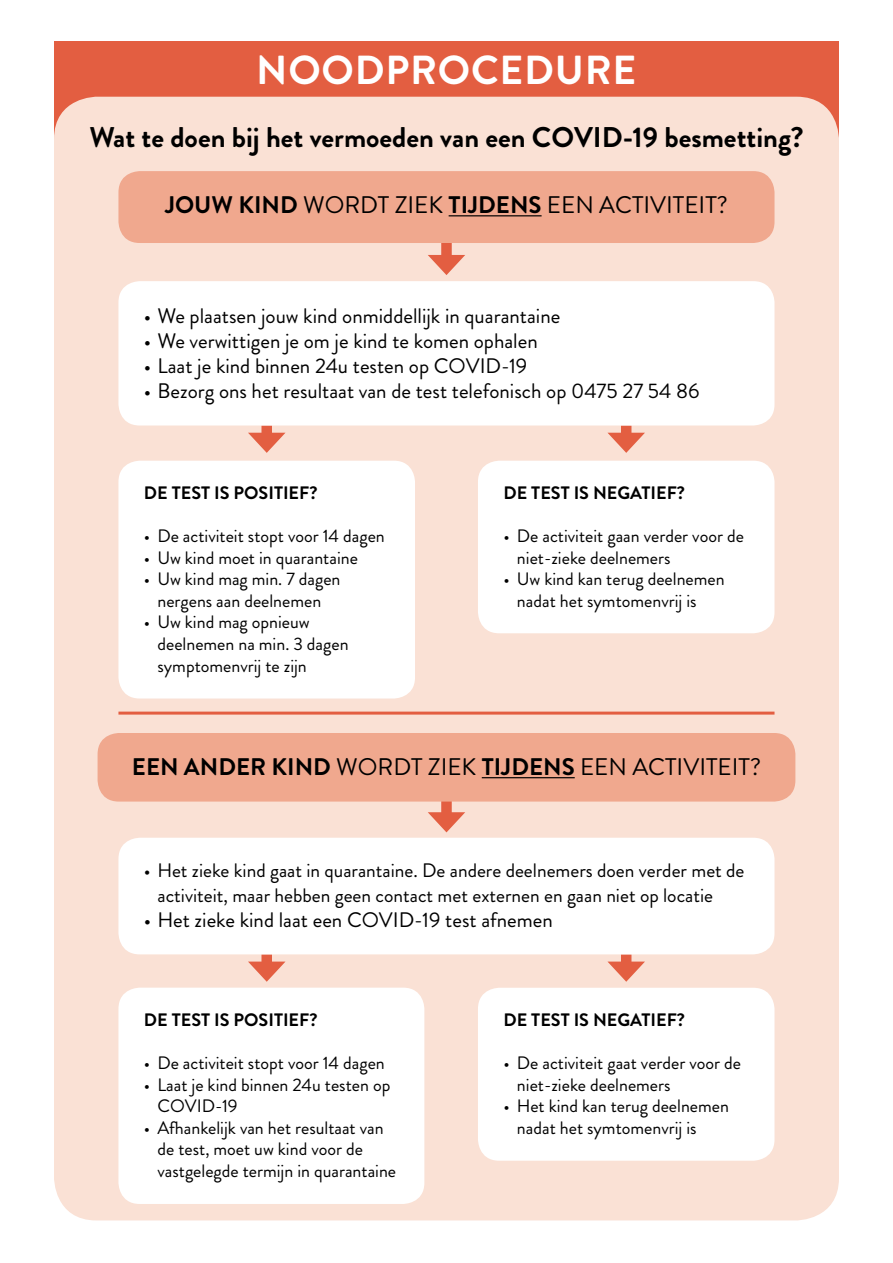
<style>
.page{position:relative;width:893px;height:1263px;background:#fff}
.page>*{position:absolute;margin:0;border:0;box-sizing:border-box;transform-origin:0 0}
.t1{font:700 40.5px "Brandon Grotesque";letter-spacing:.02em;color:#fff}
.t2{font:700 28.5px "Brandon Grotesque";color:#000}
.t3{font:24px "Brandon Grotesque";color:#000}
.t4{font:700 24px "Brandon Grotesque";color:#000}
.t5{font:21px "Brandon Grotesque";color:#000}
.t6{font:19.5px/25.2px "Brandon Grotesque";color:#000}
.t7{font:18px/21.6px "Brandon Grotesque";color:#000}
.t8{font:700 18px "Brandon Grotesque";color:#000}
.s1{font-weight:700}
</style>
<div class="page">
<div style="left:54px;top:41px;width:785px;height:111px;background:#e35e41"></div>
<div style="left:54px;top:97px;width:785px;height:1123px;background:#fae1d5;border-radius:43px"></div>
<div style="left:441px;top:237px;width:11px;height:26px;background:#e35e41"></div>
<svg style="left:428px;top:255px;width:37px;height:20px"></svg>
<div style="left:261px;top:425px;width:11px;height:16px;background:#e35e41"></div>
<svg style="left:248px;top:433px;width:37px;height:20px"></svg>
<div style="left:621px;top:425px;width:10px;height:16px;background:#e35e41"></div>
<svg style="left:608px;top:433px;width:37px;height:20px"></svg>
<div style="left:261px;top:954px;width:11px;height:15px;background:#e35e41"></div>
<svg style="left:248px;top:961px;width:37px;height:21px"></svg>
<div style="left:621px;top:954px;width:10px;height:15px;background:#e35e41"></div>
<svg style="left:607px;top:961px;width:38px;height:21px"></svg>
<div style="left:441px;top:794px;width:11px;height:26px;background:#e35e41"></div>
<svg style="left:428px;top:812px;width:37px;height:20px"></svg>
<div style="left:118px;top:171px;width:656px;height:72px;background:#f0a88e;border-radius:21px"></div>
<hr style="left:449px;top:215px;width:93px;height:1px;background:#000">
<div style="left:98px;top:733px;width:697px;height:68px;background:#f0a88e;border-radius:21px"></div>
<hr style="left:482px;top:777px;width:93px;height:1px;background:#000">
<div style="left:118px;top:281px;width:656px;height:144px;background:#fff;border-radius:21px"></div>
<div style="left:118px;top:838px;width:656px;height:116px;background:#fff;border-radius:21px"></div>
<div style="left:118px;top:461px;width:297px;height:237px;background:#fff;border-radius:21px"></div>
<div style="left:118px;top:988px;width:306px;height:216px;background:#fff;border-radius:21px"></div>
<div style="left:478px;top:461px;width:296px;height:172px;background:#fff;border-radius:21px"></div>
<div style="left:478px;top:988px;width:296px;height:173px;background:#fff;border-radius:21px"></div>
<hr style="left:118px;top:712px;width:656px;height:3px;background:#e35e41">
<h1 class="t1" style="left:256px;top:42px;width:381px">Noodprocedure</h1>
<h2 class="t2" style="left:89px;top:117px;width:716px">Wat te doen bij het vermoeden van een COVID-19 besmetting?</h2>
<h3 class="t3" style="left:165px;top:189px;width:564px"><span class="s1">JOUW KIND</span> WORDT ZIEK <span class="s1">TIJDENS</span> EEN ACTIVITEIT?</h3>
<p class="t5" style="left:144px;top:301px;width:418px">• We plaatsen jouw kind onmiddellijk in quarantaine</p>
<p class="t5" style="left:144px;top:326px;width:395px">• We verwittigen je om je kind te komen ophalen</p>
<p class="t5" style="left:144px;top:352px;width:385px">• Laat je kind binnen 24u testen op COVID-19</p>
<p class="t5" style="left:144px;top:377px;width:557px">• Bezorg ons het resultaat van de test telefonisch op 0475 27 54 86</p>
<p class="t8" style="left:144px;top:480px;width:175px">DE TEST IS POSITIEF?</p>
<p class="t7" style="left:144px;top:525px;width:242px">• De activiteit stopt voor 14 dagen</p>
<p class="t7" style="left:144px;top:547px;width:215px">• Uw kind moet in quarantaine</p>
<p class="t7" style="left:144px;top:568px;width:198px;text-align:center">• Uw kind mag min. 7 dagen nergens aan deelnemen</p>
<p class="t7" style="left:157px;top:612px;width:193px;text-indent:-14px">• Uw kind mag opnieuw deelnemen na min. 3 dagen symptomenvrij te zijn</p>
<p class="t8" style="left:503px;top:480px;width:183px">DE TEST IS NEGATIEF?</p>
<p class="t7" style="left:517px;top:525px;width:228px;text-indent:-14px">• De activiteit gaan verder voor de niet-zieke deelnemers</p>
<p class="t7" style="left:517px;top:568px;width:209px;text-indent:-14px">• Uw kind kan terug deelnemen nadat het symtomenvrij is</p>
<h3 class="t4" style="left:132px;top:750px;width:103px">EEN ANDER</h3>
<h3 class="t3" style="left:272px;top:750px;width:491px"><span class="s1">KIND</span> WORDT ZIEK <span class="s1">TIJDENS</span> EEN ACTIVITEIT?</h3>
<p class="t6" style="left:157px;top:858px;width:589px;text-indent:-13px">• Het zieke kind gaat in quarantaine. De andere deelnemers doen verder met de activiteit, maar hebben geen contact met externen en gaan niet op locatie</p>
<p class="t5" style="left:144px;top:906px;width:410px">• Het zieke kind laat een COVID-19 test afnemen</p>
<p class="t8" style="left:144px;top:1007px;width:175px">DE TEST IS POSITIEF?</p>
<p class="t7" style="left:144px;top:1052px;width:242px">• De activiteit stopt voor 14 dagen</p>
<p class="t7" style="left:157px;top:1074px;width:234px;text-indent:-14px">• Laat je kind binnen 24u testen op<br>COVID-19</p>
<p class="t7" style="left:157px;top:1117px;width:240px;text-indent:-14px">• Afhankelijk van het resultaat van de test, moet uw kind voor de vastgelegde termijn in quarantaine</p>
<p class="t8" style="left:503px;top:1007px;width:183px">DE TEST IS NEGATIEF?</p>
<p class="t7" style="left:517px;top:1052px;width:226px;text-indent:-14px">• De activiteit gaat verder voor de niet-zieke deelnemers</p>
<p class="t7" style="left:517px;top:1095px;width:214px;text-indent:-14px">• Het kind kan terug deelnemen nadat het symtomenvrij is</p>
</div>
